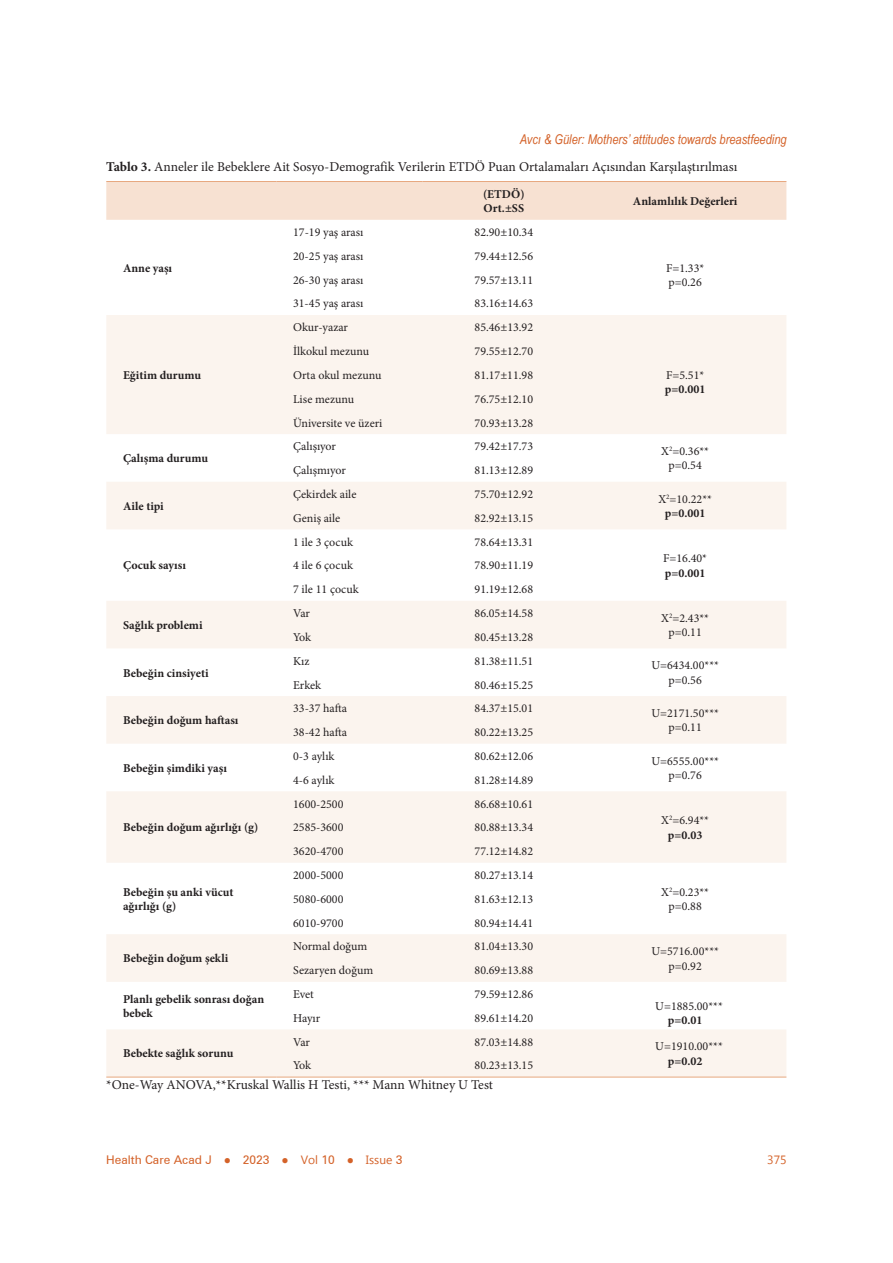
<style>
.page{position:relative;width:893px;height:1263px;background:#fff}
.page>*{position:absolute;margin:0;border:0;box-sizing:border-box;transform-origin:0 0}
.t1{font:13.5px "Minion Pro";color:#231f20}
.t2{font:italic 13.5px "Arial Narrow";color:#d46229}
.t3{font:12px/14.4px "Minion Pro";color:#231f20;text-align:center}
.t4{font:700 12px/14.4px "Minion Pro";color:#231f20}
.t5{font:12px "Zurich BT";color:#d46229}
.t6{font:12px "Lao UI";color:#d46229}
.s1{font-weight:700}
.s2{font-family:"Sylfaen"}
.s3{font-family:"Lao UI"}
</style>
<div class="page">
<div style="left:106px;top:182px;width:680px;height:38px;background:#f7e1d2"></div>
<svg style="left:106px;top:315px;width:680px;height:762px;fill:#fbf4ee"></svg>
<hr style="left:106px;top:181px;width:170px;height:1px;background:#e7a880">
<hr style="left:276px;top:181px;width:147px;height:1px;background:#e7a880">
<hr style="left:423px;top:181px;width:161px;height:1px;background:#e7a880">
<hr style="left:584px;top:181px;width:202px;height:1px;background:#e7a880">
<hr style="left:276px;top:1077px;width:147px;height:1px;background:#e7a880">
<hr style="left:423px;top:1077px;width:161px;height:1px;background:#e7a880">
<hr style="left:584px;top:1077px;width:202px;height:1px;background:#e7a880">
<hr style="left:106px;top:1077px;width:170px;height:1px;background:#e7a880">
<p class="t2" style="left:520px;top:130px;width:268px">Avcı &amp; Güler: Mothers’ attitudes towards breastfeeding</p>
<p class="t1" style="left:106px;top:158px;width:632px"><span class="s1">Tablo 3.</span> Anneler ile Bebeklere Ait Sosyo-Demografik Verilerin ETDÖ Puan Ortalamaları Açısından Karşılaştırılması</p>
<p class="t4" style="left:483px;top:187px;width:43px">(ETDÖ)<br>Ort.±SS</p>
<p class="t4" style="left:633px;top:194px;width:106px">Anlamlılık Değerleri</p>
<p class="t4" style="left:123px;top:261px;width:51px">Anne yaşı</p>
<p class="t4" style="left:123px;top:368px;width:80px">Eğitim durumu</p>
<p class="t4" style="left:123px;top:451px;width:87px">Çalışma durumu</p>
<p class="t4" style="left:123px;top:499px;width:42px">Aile tipi</p>
<p class="t4" style="left:123px;top:558px;width:64px">Çocuk sayısı</p>
<p class="t4" style="left:123px;top:618px;width:81px">Sağlık problemi</p>
<p class="t4" style="left:123px;top:665px;width:87px">Bebeğin cinsiyeti</p>
<p class="t4" style="left:123px;top:713px;width:117px">Bebeğin doğum haftası</p>
<p class="t4" style="left:123px;top:761px;width:105px">Bebeğin şimdiki yaşı</p>
<p class="t4" style="left:123px;top:820px;width:137px">Bebeğin doğum ağırlığı (g)</p>
<p class="t4" style="left:123px;top:884px;width:112px">Bebeğin şu anki vücut ağırlığı (g)</p>
<p class="t4" style="left:123px;top:951px;width:107px">Bebeğin doğum şekli</p>
<p class="t4" style="left:123px;top:991px;width:143px">Planlı gebelik sonrası doğan bebek</p>
<p class="t3" style="left:293px;top:225px;width:72px">17-19 yaş arası</p>
<p class="t3" style="left:475px;top:225px;width:60px">82.90±10.34</p>
<p class="t3" style="left:293px;top:249px;width:72px">20-25 yaş arası</p>
<p class="t3" style="left:475px;top:249px;width:60px">79.44±12.56</p>
<p class="t3" style="left:293px;top:273px;width:72px">26-30 yaş arası</p>
<p class="t3" style="left:475px;top:273px;width:60px">79.57±13.11</p>
<p class="t3" style="left:293px;top:296px;width:72px">31-45 yaş arası</p>
<p class="t3" style="left:475px;top:296px;width:60px">83.16±14.63</p>
<p class="t3" style="left:293px;top:320px;width:56px">Okur-yazar</p>
<p class="t3" style="left:475px;top:320px;width:60px">85.46±13.92</p>
<p class="t3" style="left:293px;top:344px;width:78px">İlkokul mezunu</p>
<p class="t3" style="left:475px;top:344px;width:60px">79.55±12.70</p>
<p class="t3" style="left:293px;top:368px;width:90px">Orta okul mezunu</p>
<p class="t3" style="left:475px;top:368px;width:60px">81.17±11.98</p>
<p class="t3" style="left:293px;top:392px;width:63px">Lise mezunu</p>
<p class="t3" style="left:475px;top:392px;width:60px">76.75±12.10</p>
<p class="t3" style="left:293px;top:416px;width:91px">Üniversite ve üzeri</p>
<p class="t3" style="left:475px;top:416px;width:60px">70.93±13.28</p>
<p class="t3" style="left:293px;top:439px;width:44px">Çalışıyor</p>
<p class="t3" style="left:475px;top:439px;width:60px">79.42±17.73</p>
<p class="t3" style="left:293px;top:463px;width:54px">Çalışmıyor</p>
<p class="t3" style="left:475px;top:463px;width:60px">81.13±12.89</p>
<p class="t3" style="left:666px;top:261px;width:40px;text-align:left">F=1.33* p=0.26</p>
<p class="t3" style="left:666px;top:368px;width:40px">F=5.51*</p>
<p class="t4" style="left:665px;top:382px;width:42px">p=0.001</p>
<p class="t3" style="left:661px;top:444px;width:49px">X<sup>2</sup>=0.36** p=0.54</p>
<p class="t3" style="left:293px;top:487px;width:65px">Çekirdek aile</p>
<p class="t3" style="left:475px;top:487px;width:60px">75.70±12.92</p>
<p class="t3" style="left:658px;top:492px;width:55px">X<sup>2</sup>=10.22** <span class="s1">p=0.001</span></p>
<p class="t3" style="left:293px;top:511px;width:49px">Geniş aile</p>
<p class="t3" style="left:475px;top:511px;width:60px">82.92±13.15</p>
<p class="t3" style="left:293px;top:535px;width:61px">1 ile 3 çocuk</p>
<p class="t3" style="left:475px;top:535px;width:60px">78.64±13.31</p>
<p class="t3" style="left:293px;top:558px;width:61px">4 ile 6 çocuk</p>
<p class="t3" style="left:475px;top:558px;width:60px">78.90±11.19</p>
<p class="t3" style="left:293px;top:582px;width:67px">7 ile 11 çocuk</p>
<p class="t3" style="left:475px;top:582px;width:60px">91.19±12.68</p>
<p class="t3" style="left:293px;top:606px;width:18px">Var</p>
<p class="t3" style="left:475px;top:606px;width:60px">86.05±14.58</p>
<p class="t3" style="left:293px;top:630px;width:20px">Yok</p>
<p class="t3" style="left:475px;top:630px;width:60px">80.45±13.28</p>
<p class="t3" style="left:293px;top:654px;width:18px">Kız</p>
<p class="t3" style="left:475px;top:654px;width:60px">81.38±11.51</p>
<p class="t3" style="left:293px;top:677px;width:30px">Erkek</p>
<p class="t3" style="left:475px;top:677px;width:60px">80.46±15.25</p>
<p class="t3" style="left:293px;top:701px;width:55px">33-37 hafta</p>
<p class="t3" style="left:475px;top:701px;width:60px">84.37±15.01</p>
<p class="t3" style="left:293px;top:725px;width:55px">38-42 hafta</p>
<p class="t3" style="left:475px;top:725px;width:60px">80.22±13.25</p>
<p class="t3" style="left:293px;top:749px;width:43px">0-3 aylık</p>
<p class="t3" style="left:475px;top:749px;width:60px">80.62±12.06</p>
<p class="t3" style="left:293px;top:773px;width:43px">4-6 aylık</p>
<p class="t3" style="left:475px;top:773px;width:60px">81.28±14.89</p>
<p class="t3" style="left:293px;top:797px;width:52px">1600-2500</p>
<p class="t3" style="left:475px;top:797px;width:60px">86.68±10.61</p>
<p class="t3" style="left:293px;top:820px;width:52px">2585-3600</p>
<p class="t3" style="left:475px;top:820px;width:60px">80.88±13.34</p>
<p class="t3" style="left:293px;top:844px;width:52px">3620-4700</p>
<p class="t3" style="left:475px;top:844px;width:60px">77.12±14.82</p>
<p class="t3" style="left:293px;top:868px;width:52px">2000-5000</p>
<p class="t3" style="left:475px;top:868px;width:60px">80.27±13.14</p>
<p class="t3" style="left:293px;top:892px;width:52px">5080-6000</p>
<p class="t3" style="left:475px;top:892px;width:60px">81.63±12.13</p>
<p class="t3" style="left:293px;top:916px;width:52px">6010-9700</p>
<p class="t3" style="left:475px;top:916px;width:60px">80.94±14.41</p>
<p class="t3" style="left:293px;top:939px;width:76px">Normal doğum</p>
<p class="t3" style="left:475px;top:939px;width:60px">81.04±13.30</p>
<p class="t3" style="left:293px;top:963px;width:82px">Sezaryen doğum</p>
<p class="t3" style="left:475px;top:963px;width:60px">80.69±13.88</p>
<p class="t3" style="left:293px;top:987px;width:22px">Evet</p>
<p class="t3" style="left:475px;top:987px;width:60px">79.59±12.86</p>
<p class="t3" style="left:663px;top:551px;width:45px">F=16.40*</p>
<p class="t4" style="left:665px;top:565px;width:42px">p=0.001</p>
<p class="t3" style="left:661px;top:611px;width:49px">X<sup>2</sup>=2.43** p=0.11</p>
<p class="t3" style="left:651px;top:658px;width:69px">U=6434.00*** p=0.56</p>
<p class="t3" style="left:651px;top:706px;width:69px">U=2171.50*** p=0.11</p>
<p class="t3" style="left:651px;top:754px;width:69px">U=6555.00*** p=0.76</p>
<p class="t3" style="left:661px;top:813px;width:49px">X<sup>2</sup>=6.94** <span class="s1">p=0.03</span></p>
<p class="t3" style="left:661px;top:885px;width:49px">X<sup>2</sup>=0.23** p=0.88</p>
<p class="t3" style="left:651px;top:944px;width:69px">U=5716.00*** p=0.92</p>
<p class="t3" style="left:655px;top:999px;width:69px">U=1885.00***</p>
<p class="t3" style="left:293px;top:1011px;width:29px">Hayır</p>
<p class="t3" style="left:475px;top:1011px;width:60px">89.61±14.20</p>
<p class="t4" style="left:668px;top:1013px;width:36px">p=0.01</p>
<p class="t3" style="left:293px;top:1035px;width:18px">Var</p>
<p class="t3" style="left:475px;top:1035px;width:60px">87.03±14.88</p>
<p class="t4" style="left:123px;top:1046px;width:112px">Bebekte sağlık sorunu</p>
<p class="t3" style="left:293px;top:1058px;width:20px">Yok</p>
<p class="t3" style="left:475px;top:1058px;width:60px">80.23±13.15</p>
<p class="t1" style="left:106px;top:1076px;width:388px">*One-Way ANOVA,**Kruskal Wallis H Testi, *** Mann Whitney U Test</p>
<p class="t3" style="left:655px;top:1039px;width:69px">U=1910.00***</p>
<p class="t4" style="left:668px;top:1053px;width:36px">p=0.02</p>
<p class="t5" style="left:106px;top:1153px;width:298px">Health Care Acad J <span class="s2">●</span> 2023 <span class="s2">●</span> <span class="s3">Vol</span> 10 <span class="s2">●</span> <span class="s3">Issue</span> 3</p>
<p class="t6" style="left:767px;top:1152px;width:21px">375</p>
</div>
